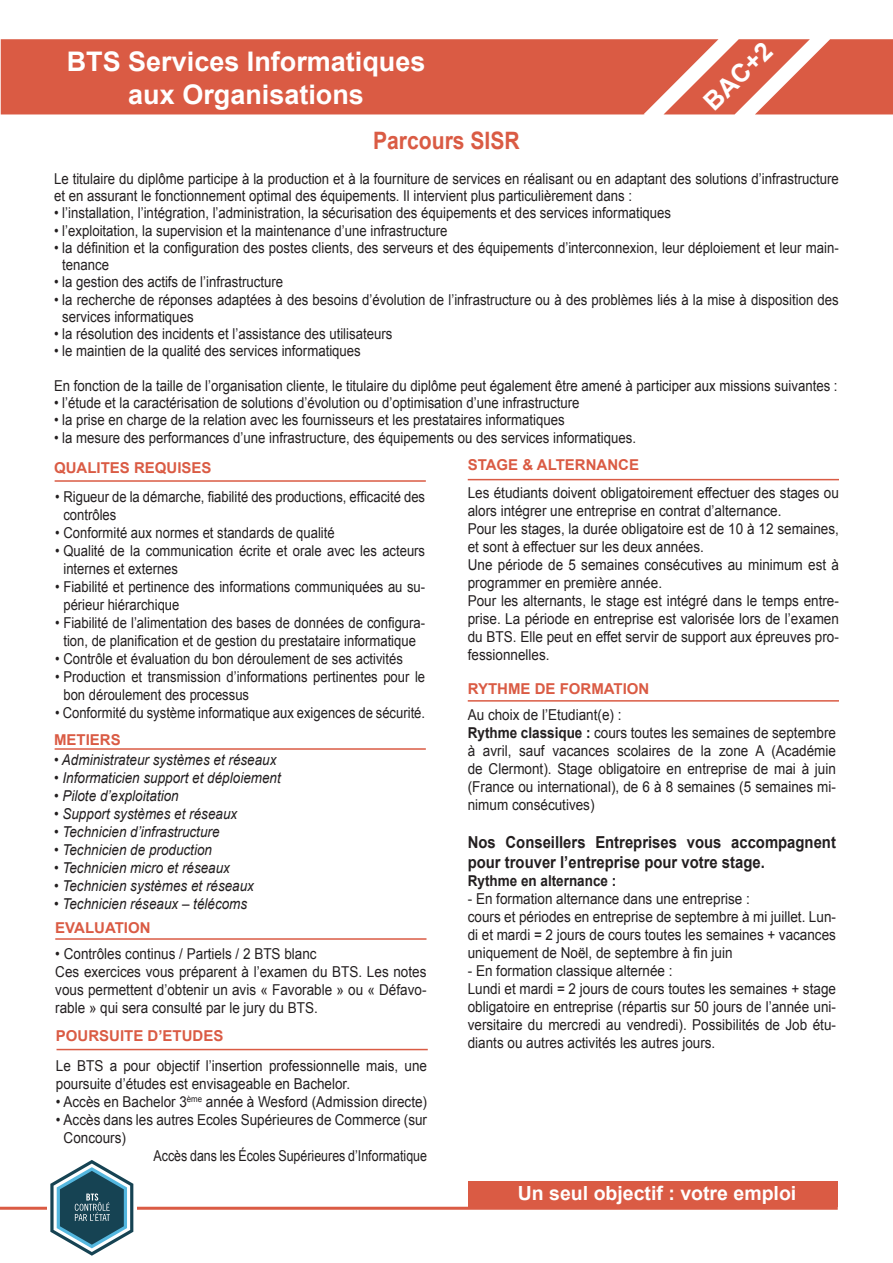
<style>
.page{position:relative;width:893px;height:1263px;background:#fff}
.page>*{position:absolute;margin:0;border:0;box-sizing:border-box;transform-origin:0 0}
.t1{font:700 27px/32.4px "Arial";color:#fff;text-align:center}
.t2{font:700 25.5px "Arial";color:#fff}
.t3{font:700 24px "Arial";color:#da5b44;scale:.88 1}
.t4{font:700 19.5px "Arial";color:#fff}
.t5{font:700 16.5px/19.8px "Arial";color:#231f20;scale:.9 1}
.t6{font:15px/18px "Arial";color:#231f20;scale:.9 1}
.t7{font:15px/17.2px "Arial";color:#231f20;scale:.88 1}
.t8{font:15px/18px "Arial";color:#231f20;scale:.87 1}
.t9{font:italic 15px "Arial";color:#231f20;scale:.9 1}
.t10{font:700 15px "Arial";color:#da5b44}
.t11{font:15px "Arial";color:#231f20;scale:.83 1}
.t12{font:700 15px "Arial";color:#231f20;scale:.9 1}
.s1{font-weight:700}
</style>
<div class="page">
<div style="left:468px;top:1181px;width:370px;height:26px;background:#da5b44"></div>
<hr style="left:55px;top:748px;width:371px;height:2px;background:#da5b44">
<hr style="left:55px;top:480px;width:371px;height:2px;background:#da5b44">
<hr style="left:0;top:1207px;width:838px;height:3px;background:#da5b44">
<hr style="left:57px;top:1049px;width:371px;height:1px;background:#da5b44">
<hr style="left:468px;top:479px;width:371px;height:1px;background:#da5b44">
<div style="left:47px;top:1160px;width:90px;height:96px;background:#fff"></div>
<svg style="left:50px;top:1160px;width:83px;height:96px"></svg>
<hr style="left:55px;top:938px;width:371px;height:2px;background:#da5b44">
<div style="left:1px;top:39px;width:892px;height:75px;background:#da5b44"></div>
<hr style="left:468px;top:700px;width:371px;height:2px;background:#da5b44">
<p class="t1" style="left:67px;top:47px;width:360px">BTS Services Informatiques aux Organisations</p>
<p class="t2" style="left:696px;top:93px;width:86px;rotate:-44deg">BAC+2</p>
<p class="t3" style="left:373px;top:125px;width:168px">Parcours SISR</p>
<p class="t7" style="left:54px;top:170px;width:893px">Le titulaire du diplôme participe à la production et à la fourniture de services en réalisant ou en adaptant des solutions d’infrastructure et en assurant le fonctionnement optimal des équipements. Il intervient plus particulièrement dans :</p>
<p class="t7" style="left:54px;top:205px;width:703px">• l’installation, l’intégration, l’administration, la sécurisation des équipements et des services informatiques</p>
<p class="t7" style="left:54px;top:222px;width:449px">• l’exploitation, la supervision et la maintenance d’une infrastructure</p>
<p class="t7" style="left:62px;top:239px;width:884px;text-indent:-8px">• la définition et la configuration des postes clients, des serveurs et des équipements d’interconnexion, leur déploiement et leur main&shy;tenance</p>
<p class="t7" style="left:54px;top:274px;width:262px">• la gestion des actifs de l’infrastructure</p>
<p class="t7" style="left:62px;top:291px;width:884px;text-indent:-8px">• la recherche de réponses adaptées à des besoins d’évolution de l’infrastructure ou à des problèmes liés à la mise à disposition des services informatiques</p>
<p class="t7" style="left:54px;top:325px;width:386px">• la résolution des incidents et l’assistance des utilisateurs</p>
<p class="t7" style="left:54px;top:343px;width:350px">• le maintien de la qualité des services informatiques</p>
<p class="t7" style="left:54px;top:377px;width:892px">En fonction de la taille de l’organisation cliente, le titulaire du diplôme peut également être amené à participer aux missions suivantes :</p>
<p class="t7" style="left:54px;top:394px;width:599px">• l’étude et la caractérisation de solutions d’évolution ou d’optimisation d’une infrastructure</p>
<p class="t7" style="left:54px;top:412px;width:582px">• la prise en charge de la relation avec les fournisseurs et les prestataires informatiques</p>
<p class="t7" style="left:54px;top:429px;width:663px">• la mesure des performances d’une infrastructure, des équipements ou des services informatiques.</p>
<p class="t10" style="left:54px;top:458px;width:159px">QUALITES REQUISES</p>
<p class="t8" style="left:63px;top:488px;width:417px;text-indent:-8px">• Rigueur de la démarche, fiabilité des productions, efficacité des contrôles</p>
<p class="t8" style="left:55px;top:524px;width:323px">• Conformité aux normes et standards de qualité</p>
<p class="t8" style="left:63px;top:542px;width:417px;text-indent:-8px">• Qualité de la communication écrite et orale avec les acteurs internes et externes</p>
<p class="t8" style="left:63px;top:578px;width:417px;text-indent:-8px">• Fiabilité et pertinence des informations communiquées au su&shy;périeur hiérarchique</p>
<p class="t8" style="left:55px;top:614px;width:427px;text-align:center">• Fiabilité de l’alimentation des bases de données de configura&shy;tion, de planification et de gestion du prestataire informatique</p>
<p class="t8" style="left:55px;top:650px;width:401px">• Contrôle et évaluation du bon déroulement de ses activités</p>
<p class="t8" style="left:63px;top:668px;width:417px;text-indent:-8px">• Production et transmission d’informations pertinentes pour le bon déroulement des processus</p>
<p class="t8" style="left:55px;top:704px;width:427px">• Conformité du système informatique aux exigences de sécurité.</p>
<p class="t10" style="left:54px;top:730px;width:68px">METIERS</p>
<p class="t9" style="left:54px;top:750px;width:249px">• Administrateur systèmes et réseaux</p>
<p class="t9" style="left:54px;top:768px;width:254px">• Informaticien support et déploiement</p>
<p class="t9" style="left:54px;top:786px;width:140px">• Pilote d’exploitation</p>
<p class="t9" style="left:54px;top:804px;width:205px">• Support systèmes et réseaux</p>
<p class="t9" style="left:54px;top:822px;width:185px">• Technicien d’infrastructure</p>
<p class="t9" style="left:54px;top:840px;width:177px">• Technicien de production</p>
<p class="t9" style="left:54px;top:858px;width:197px">• Technicien micro et réseaux</p>
<p class="t9" style="left:54px;top:876px;width:224px">• Technicien systèmes et réseaux</p>
<p class="t9" style="left:54px;top:894px;width:216px">• Technicien réseaux – télécoms</p>
<p class="t10" style="left:55px;top:917px;width:97px">EVALUATION</p>
<p class="t6" style="left:55px;top:945px;width:292px">• Contrôles continus / Partiels / 2 BTS blanc</p>
<p class="t6" style="left:55px;top:963px;width:414px;text-align:justify">Ces exercices vous préparent à l’examen du BTS. Les notes vous permettent d’obtenir un avis « Favorable » ou « Défavo&shy;rable » qui sera consulté par le jury du BTS.</p>
<p class="t10" style="left:56px;top:1026px;width:169px">POURSUITE D’ETUDES</p>
<p class="t6" style="left:56px;top:1057px;width:414px">Le BTS a pour objectif l’insertion professionnelle mais, une poursuite d’études est envisageable en Bachelor.</p>
<p class="t6" style="left:56px;top:1093px;width:414px">• Accès en Bachelor 3<sup>ème</sup> année à Wesford (Admission directe)</p>
<p class="t6" style="left:64px;top:1111px;width:405px;text-indent:-8px">• Accès dans les autres Ecoles Supérieures de Commerce (sur<br>Concours)</p>
<p class="t11" style="left:154px;top:1146px;width:331px">Accès dans les Écoles Supérieures d’Informatique</p>
<p class="t10" style="left:468px;top:455px;width:173px">STAGE &amp; ALTERNANCE</p>
<p class="t6" style="left:468px;top:484px;width:414px">Les étudiants doivent obligatoirement effectuer des stages ou alors intégrer une entreprise en contrat d’alternance.</p>
<p class="t6" style="left:468px;top:520px;width:414px">Pour les stages, la durée obligatoire est de 10 à 12 semaines, et sont à effectuer sur les deux années.</p>
<p class="t6" style="left:468px;top:556px;width:414px">Une période de 5 semaines consécutives au minimum est à programmer en première année.</p>
<p class="t6" style="left:468px;top:592px;width:414px;text-align:justify">Pour les alternants, le stage est intégré dans le temps entre&shy;prise. La période en entreprise est valorisée lors de l’examen du BTS. Elle peut en effet servir de support aux épreuves pro&shy;fessionnelles.</p>
<p class="t10" style="left:468px;top:679px;width:183px">RYTHME DE FORMATION</p>
<p class="t6" style="left:468px;top:706px;width:172px">Au choix de l’Etudiant(e) :</p>
<p class="t6" style="left:468px;top:724px;width:411px;text-align:justify"><span class="s1">Rythme classique :</span> cours toutes les semaines de septembre à avril, sauf vacances scolaires de la zone A (Académie de Clermont). Stage obligatoire en entreprise de mai à juin (France ou international), de 6 à 8 semaines (5 semaines mi&shy;nimum consécutives)</p>
<p class="t5" style="left:468px;top:833px;width:411px">Nos Conseillers Entreprises vous accompagnent pour trouver l’entreprise pour votre stage.</p>
<p class="t12" style="left:468px;top:871px;width:167px">Rythme en alternance :</p>
<p class="t6" style="left:468px;top:890px;width:315px">- En formation alternance dans une entreprise :</p>
<p class="t6" style="left:468px;top:908px;width:411px;text-align:justify">cours et périodes en entreprise de septembre à mi juillet. Lun&shy;di et mardi = 2 jours de cours toutes les semaines + vacances uniquement de Noël, de septembre à fin juin</p>
<p class="t6" style="left:468px;top:962px;width:229px">- En formation classique alternée :</p>
<p class="t6" style="left:468px;top:980px;width:411px;text-align:justify">Lundi et mardi = 2 jours de cours toutes les semaines + stage obligatoire en entreprise (répartis sur 50 jours de l’année uni&shy;versitaire du mercredi au vendredi). Possibilités de Job étu&shy;diants ou autres activités les autres jours.</p>
<p class="t4" style="left:518px;top:1180px;width:280px">Un seul objectif : votre emploi</p>
</div>
